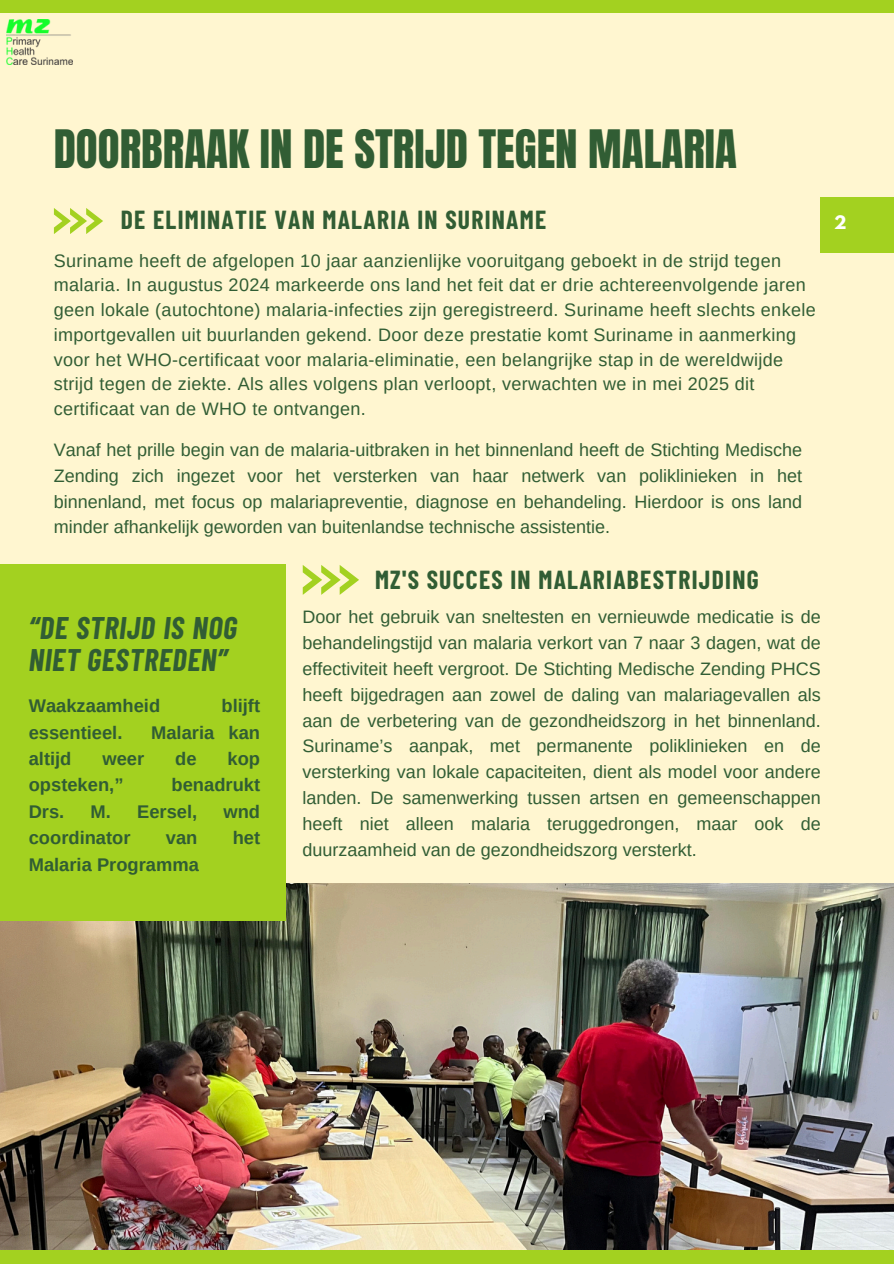
<style>
.page{position:relative;width:894px;height:1264px;background:#fff}
.page>*{position:absolute;margin:0;border:0;box-sizing:border-box;transform-origin:0 0}
.t1{font:45px "Anton";color:#315d34}
.t2{font:italic 700 30.6px/31.5px "Barlow Condensed";letter-spacing:.025em;color:#315d34}
.t3{font:700 25.5px "Barlow Condensed";letter-spacing:.05em;color:#315d34}
.t4{font:700 18.3px "Arimo";color:#315d34}
.t5{font:18px/26px "Arimo";letter-spacing:.02em;color:#315d34;text-align:justify}
.t6{font:700 16.5px "League Spartan";color:#fff}
</style>
<div class="page">
<div style="left:0;top:0;width:893px;height:1263px;background:#fff6d0"></div>
<img style="left:0;top:883px;width:893px;height:366px">
<div style="left:0;top:564px;width:286px;height:357px;background:#a3d120"></div>
<svg style="left:54px;top:208px;width:49px;height:26px"></svg>
<div style="left:0;top:0;width:893px;height:12px;background:#a3d120"></div>
<div style="left:0;top:1249px;width:893px;height:14px;background:#a3d120"></div>
<svg style="left:303px;top:565px;width:56px;height:30px"></svg>
<div style="left:820px;top:197px;width:73px;height:56px;background:#a3d120"></div>
<img style="left:6px;top:20px;width:67px;height:45px">
<h3 class="t1" style="left:54px;top:117px;width:684px">DOORBRAAK IN DE STRIJD TEGEN MALARIA</h3>
<p class="t3" style="left:121px;top:203px;width:427px">DE ELIMINATIE VAN MALARIA IN SURINAME</p>
<h1 class="t5" style="left:54px;top:248px;width:763px;line-height:24.8px;text-align:left">Suriname heeft de afgelopen 10 jaar aanzienlijke vooruitgang geboekt in de strijd tegen malaria. In augustus 2024 markeerde ons land het feit dat er drie achtereenvolgende jaren geen lokale (autochtone) malaria-infecties zijn geregistreerd. Suriname heeft slechts enkele importgevallen uit buurlanden gekend. Door deze prestatie komt Suriname in aanmerking voor het WHO-certificaat voor malaria-eliminatie, een belangrijke stap in de wereldwijde strijd tegen de ziekte. Als alles volgens plan verloopt, verwachten we in mei 2025 dit certificaat van de WHO te ontvangen.</h1>
<h4 class="t5" style="left:54px;top:436px;width:749px">Vanaf het prille begin van de malaria-uitbraken in het binnenland heeft de Stichting Medische Zending zich ingezet voor het versterken van haar netwerk van poliklinieken in het binnenland, met focus op malariapreventie, diagnose en behandeling. Hierdoor is ons land minder afhankelijk geworden van buitenlandse technische assistentie.</h4>
<p class="t2" style="left:29px;top:611px;width:210px">“DE STRIJD IS NOG<br>NIET GESTREDEN”</p>
<p class="t4" style="left:29px;top:695px;width:133px">Waakzaamheid</p>
<p class="t4" style="left:221px;top:695px;width:40px">blijft</p>
<p class="t4" style="left:29px;top:722px;width:95px">essentieel.</p>
<p class="t4" style="left:151px;top:722px;width:110px">Malaria kan</p>
<p class="t4" style="left:29px;top:748px;width:44px">altijd</p>
<p class="t4" style="left:102px;top:748px;width:43px">weer</p>
<p class="t4" style="left:175px;top:748px;width:23px">de</p>
<p class="t4" style="left:227px;top:748px;width:34px">kop</p>
<p class="t4" style="left:29px;top:775px;width:96px">opsteken,”</p>
<p class="t4" style="left:171px;top:775px;width:90px">benadrukt</p>
<p class="t4" style="left:29px;top:801px;width:37px">Drs.</p>
<p class="t4" style="left:91px;top:801px;width:108px">M. Eersel,</p>
<p class="t4" style="left:223px;top:801px;width:38px">wnd</p>
<p class="t4" style="left:29px;top:827px;width:103px">coordinator</p>
<p class="t4" style="left:166px;top:827px;width:33px">van</p>
<p class="t4" style="left:232px;top:827px;width:29px">het</p>
<p class="t4" style="left:29px;top:854px;width:172px">Malaria Programma</p>
<p class="t3" style="left:375px;top:564px;width:385px">MZ'S SUCCES IN MALARIABESTRIJDING</p>
<p class="t5" style="left:302px;top:603px;width:519px">Door het gebruik van sneltesten en vernieuwde medicatie is de behandelingstijd van malaria verkort van 7 naar 3 dagen, wat de effectiviteit heeft vergroot. De Stichting Medische Zending PHCS heeft bijgedragen aan zowel de daling van malariagevallen als aan de verbetering van de gezondheidszorg in het binnenland.<br>Suriname’s aanpak, met permanente poliklinieken en de versterking van lokale capaciteiten, dient als model voor andere landen. De samenwerking tussen artsen en gemeenschappen heeft niet alleen malaria teruggedrongen, maar ook de duurzaamheid van de gezondheidszorg versterkt.</p>
<h2 class="t6" style="left:834px;top:214px;width:14px">2</h2>
</div>
